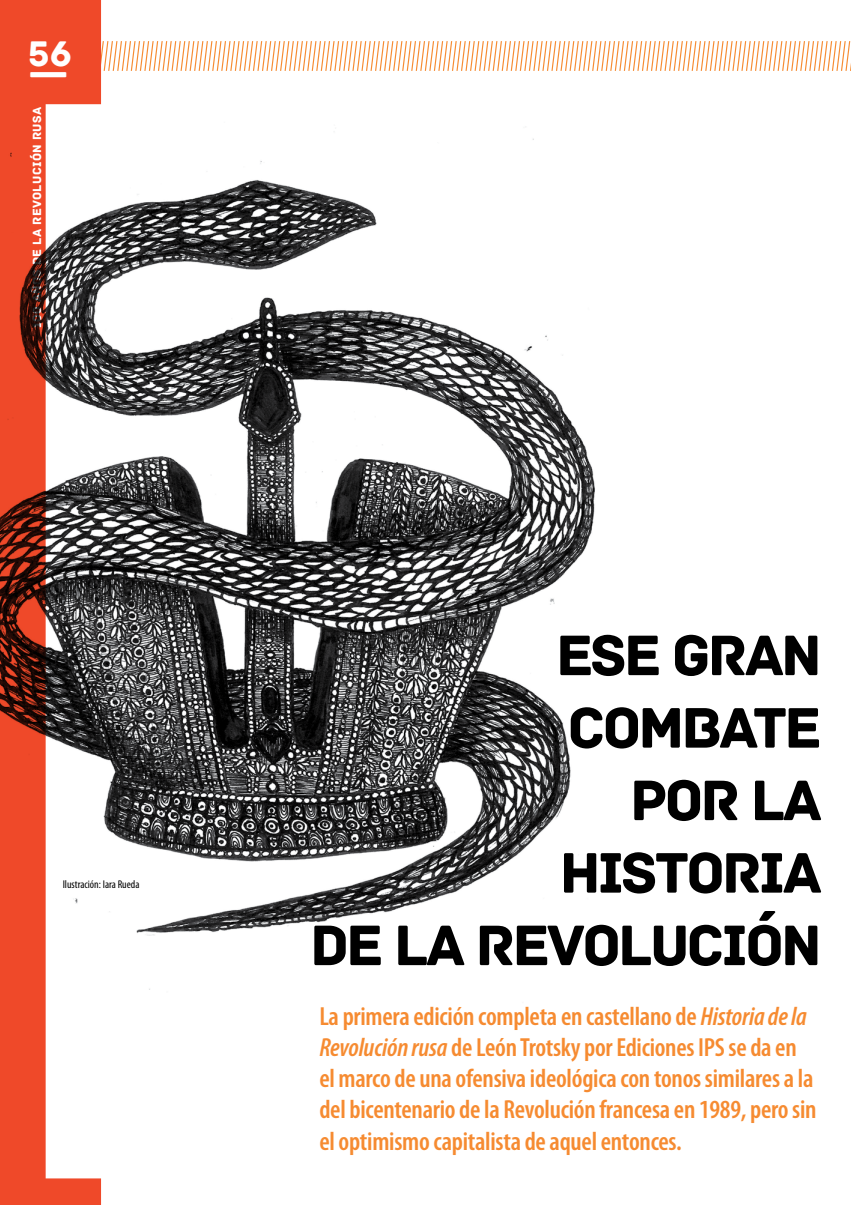
<style>
.page{position:relative;width:851px;height:1205px;background:#fff}
.page>*{position:absolute;margin:0;border:0;box-sizing:border-box;transform-origin:0 0}
.t1{font:60px/72.5px "Archive";letter-spacing:-.05em;color:#000;text-align:right}
.t2{font:37.5px "Archive";color:#fff}
.t3{font:600 condensed 26.25px/31.2px "Myriad Pro";letter-spacing:-.01em;color:#f68b31}
.t4{font:12.5px "Archive";letter-spacing:.025em;color:#fff}
.t5{font:condensed 11.25px "Myriad Pro";color:#000}
.s1{font-style:italic}
</style>
<div class="page">
<svg style="left:101px;top:41px;width:749px;height:30px"></svg>
<svg style="left:0;top:0;width:101px;height:1205px;fill:#ef4929"></svg>
<img style="left:0;top:112px;width:595px;height:894px">
<h2 class="t2" style="left:29px;top:32px;width:45px">56</h2>
<h2 class="t2" style="left:25px;top:81px;width:14px;rotate:-90deg">|</h2>
<p class="t4" style="left:30px;top:328px;width:222px;rotate:-90deg">100 AÑOS DE LA REVOLUCIÓN RUSA</p>
<p class="t5" style="left:63px;top:878px;width:78px">Ilustración: Iara Rueda</p>
<h1 class="t1" style="left:310px;top:620px;width:513px">ESE GRAN<br>COMBATE<br>POR LA<br>HISTORIA<br>DE LA REVOLUCIÓN</h1>
<p class="t3" style="left:319px;top:1000px;width:498px">La primera edición completa en castellano de <span class="s1">Historia de la Revolución rusa</span> de León Trotsky por Ediciones IPS se da en el marco de una ofensiva ideológica con tonos similares a la del bicentenario de la Revolución francesa en 1989, pero sin el optimismo capitalista de aquel entonces.</p>
</div>
